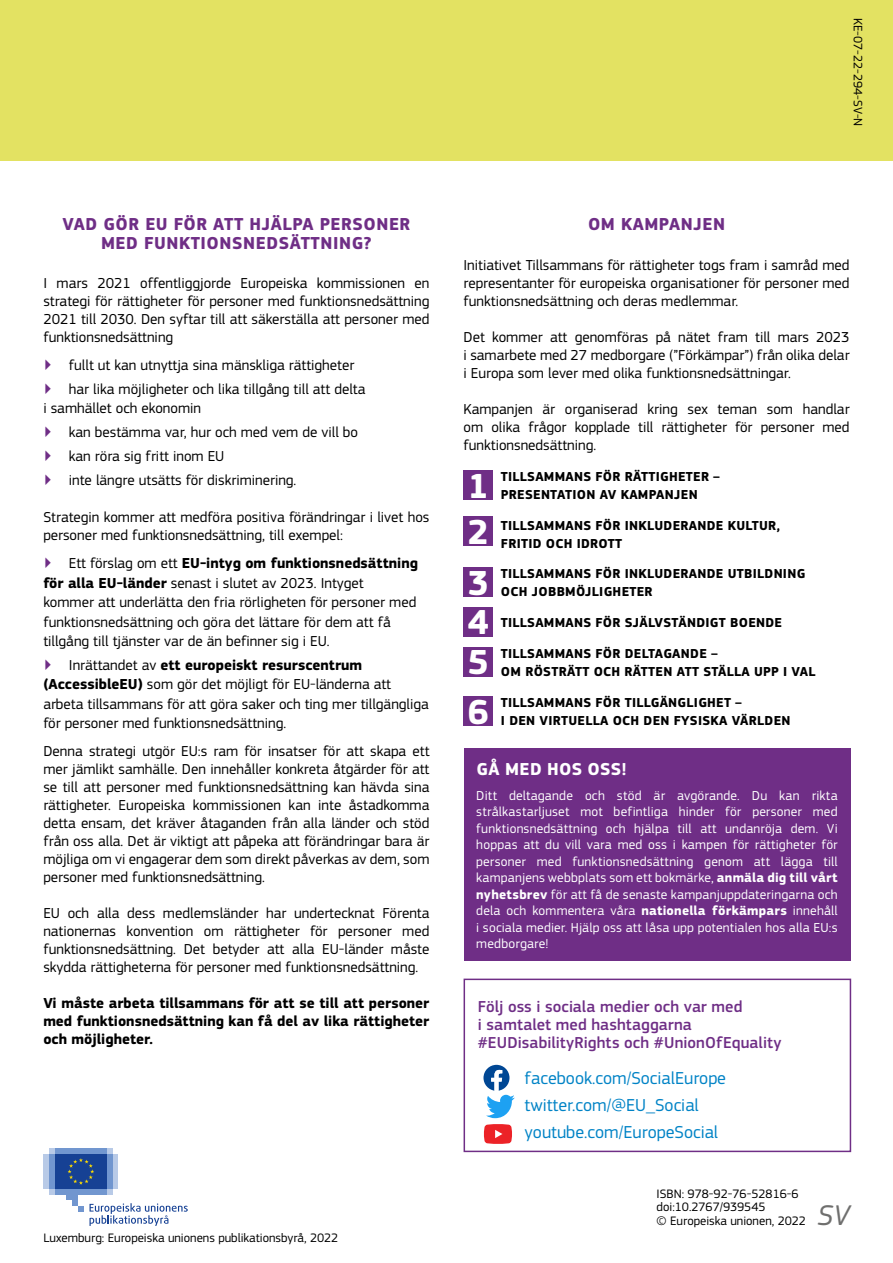
<style>
.page{position:relative;width:893px;height:1263px;background:#fff}
.page>*{position:absolute;margin:0;border:0;box-sizing:border-box;transform-origin:0 0}
.Numéro{font:700 36.15px "EC Square Sans Pro";color:#fff}
.t1{font:italic 29.7px "EC Square Sans Pro";color:#6f6f6e}
.Links_RS{font:18px "EC Square Sans Pro";color:#0083c6}
.t2{font:700 18px/19.5px "EC Square Sans Pro";letter-spacing:.03em;color:#6f2e86;text-align:center}
.Title_Box{font:700 18px "EC Square Sans Pro";letter-spacing:.02em;color:#fff}
.Follow{font:500 16.5px/18px "EC Square Sans Pro";letter-spacing:.005em;color:#6f2e86}
.Body_OK{font:15px/18px "EC Square Sans Pro";color:#000;text-align:justify}
.Body_Bullet_List{font:15px/19.5px "EC Square Sans Pro";color:#000}
.Body_OK-2{font:700 15px/18px "EC Square Sans Pro";color:#000;text-align:justify}
.Body_Box{font:13.5px/16.5px "EC Square Sans Pro";letter-spacing:.015em;color:#fff;text-align:justify}
.List_Chiffre{font:700 13.5px/18px "EC Square Sans Pro";letter-spacing:.02em;color:#000}
.t3{font:12.75px/13.5px "EC Square Sans Pro";color:#000}
.s1{font-weight:300;color:#6f2e86}
.s2{font-weight:700}
</style>
<div class="page">
<div style="left:0;top:0;width:893px;height:161px;background:#e3e262"></div>
<div style="left:463px;top:471px;width:30px;height:29px;background:#6f2e86"></div>
<div style="left:463px;top:517px;width:30px;height:29px;background:#6f2e86"></div>
<div style="left:463px;top:567px;width:30px;height:30px;background:#6f2e86"></div>
<div style="left:463px;top:607px;width:30px;height:29px;background:#6f2e86"></div>
<div style="left:463px;top:647px;width:30px;height:29px;background:#6f2e86"></div>
<div style="left:463px;top:697px;width:30px;height:29px;background:#6f2e86"></div>
<div style="left:464px;top:748px;width:386px;height:213px;background:#6f2e86"></div>
<div style="left:464px;top:978px;width:387px;height:174px;border:2px solid #6f2e86"></div>
<svg style="left:483px;top:1065px;width:32px;height:53px"></svg>
<svg style="left:484px;top:1124px;width:28px;height:20px"></svg>
<div style="left:49px;top:1188px;width:63px;height:6px;background:#b8cae7"></div>
<div style="left:49px;top:1148px;width:63px;height:6px;background:#b8cae7"></div>
<div style="left:55px;top:1148px;width:52px;height:6px;background:#7196cf"></div>
<div style="left:55px;top:1188px;width:52px;height:6px;background:#7196cf"></div>
<div style="left:107px;top:1154px;width:5px;height:34px;background:#7196cf"></div>
<div style="left:112px;top:1154px;width:6px;height:34px;background:#b8cae7"></div>
<div style="left:49px;top:1154px;width:6px;height:34px;background:#7196cf"></div>
<div style="left:44px;top:1154px;width:5px;height:34px;background:#b8cae7"></div>
<div style="left:67px;top:1188px;width:11px;height:12px;background:#7196cf"></div>
<div style="left:72px;top:1188px;width:6px;height:18px;background:#7196cf"></div>
<svg style="left:78px;top:1206px;width:6px;height:5px"></svg>
<div style="left:55px;top:1154px;width:52px;height:34px;background:#164194"></div>
<svg style="left:68px;top:1158px;width:26px;height:27px"></svg>
<svg style="left:90px;top:1203px;width:98px;height:23px"></svg>
<p class="t3" style="left:864px;top:18px;width:110px;rotate:90deg">KE-07-22-294-SV-N</p>
<h2 class="t2" style="left:62px;top:215px;width:349px">VAD GÖR EU FÖR ATT HJÄLPA PERSONER<br>MED FUNKTIONSNEDSÄTTNING?</h2>
<p class="Body_OK" style="left:43px;top:274px;width:388px">I mars 2021 offentliggjorde Europeiska kommissionen en strategi för rättigheter för personer med funktionsnedsättning 2021 till 2030. Den syftar till att säkerställa att personer med funktionsnedsättning</p>
<p class="Body_Bullet_List" style="left:43px;top:355px;width:313px"><span class="s1">▶</span> fullt ut kan utnyttja sina mänskliga rättigheter</p>
<p class="Body_Bullet_List" style="left:43px;top:379px;width:324px"><span class="s1">▶</span> har lika möjligheter och lika tillgång till att delta i samhället och ekonomin</p>
<p class="Body_Bullet_List" style="left:43px;top:422px;width:316px"><span class="s1">▶</span> kan bestämma var, hur och med vem de vill bo</p>
<p class="Body_Bullet_List" style="left:43px;top:446px;width:183px"><span class="s1">▶</span> kan röra sig fritt inom EU</p>
<p class="Body_Bullet_List" style="left:43px;top:470px;width:255px"><span class="s1">▶</span> inte längre utsätts för diskriminering.</p>
<p class="Body_OK" style="left:43px;top:508px;width:388px">Strategin kommer att medföra positiva förändringar i livet hos personer med funktionsnedsättning, till exempel:</p>
<p class="Body_Bullet_List" style="left:43px;top:553px;width:376px"><span class="s1">▶</span> Ett förslag om ett <span class="s2">EU-intyg om funktionsnedsättning för alla EU-länder</span> senast i slutet av 2023. Intyget kommer att underlätta den fria rörligheten för personer med funktionsnedsättning och göra det lättare för dem att få tillgång till tjänster var de än befinner sig i EU.</p>
<p class="Body_Bullet_List" style="left:43px;top:655px;width:387px"><span class="s1">▶</span> Inrättandet av <span class="s2">ett europeiskt resurscentrum (AccessibleEU)</span> som gör det möjligt för EU-länderna att arbeta tillsammans för att göra saker och ting mer tillgängliga för personer med funktionsnedsättning.</p>
<p class="Body_OK" style="left:43px;top:742px;width:388px">Denna strategi utgör EU:s ram för insatser för att skapa ett mer jämlikt samhälle. Den innehåller konkreta åtgärder för att se till att personer med funktionsnedsättning kan hävda sina rättigheter. Europeiska kommissionen kan inte åstadkomma detta ensam, det kräver åtaganden från alla länder och stöd från oss alla. Det är viktigt att påpeka att förändringar bara är möjliga om vi engagerar dem som direkt påverkas av dem, som personer med funktionsnedsättning.</p>
<p class="Body_OK" style="left:43px;top:904px;width:388px">EU och alla dess medlemsländer har undertecknat Förenta nationernas konvention om rättigheter för personer med funktionsnedsättning. Det betyder att alla EU-länder måste skydda rättigheterna för personer med funktionsnedsättning.</p>
<p class="Body_OK-2" style="left:43px;top:995px;width:388px">Vi måste arbeta tillsammans för att se till att personer med funktionsnedsättning kan få del av lika rättigheter och möjligheter.</p>
<p class="t3" style="left:43px;top:1231px;width:297px">Luxemburg: Europeiska unionens publikationsbyrå, 2022</p>
<h2 class="t2" style="left:588px;top:215px;width:139px">OM KAMPANJEN</h2>
<p class="Body_OK" style="left:463px;top:256px;width:388px">Initiativet Tillsammans för rättigheter togs fram i samråd med representanter för europeiska organisationer för personer med funktionsnedsättning och deras medlemmar.</p>
<p class="Body_OK" style="left:463px;top:328px;width:388px">Det kommer att genomföras på nätet fram till mars 2023 i samarbete med 27 medborgare (”Förkämpar”) från olika delar i Europa som lever med olika funktionsnedsättningar.</p>
<p class="Body_OK" style="left:463px;top:400px;width:388px">Kampanjen är organiserad kring sex teman som handlar om olika frågor kopplade till rättigheter för personer med funktionsnedsättning.</p>
<p class="Numéro" style="left:468px;top:464px;width:22px">1</p>
<p class="List_Chiffre" style="left:501px;top:468px;width:221px">TILLSAMMANS FÖR RÄTTIGHETER –<br>PRESENTATION AV KAMPANJEN</p>
<p class="Numéro" style="left:468px;top:510px;width:22px">2</p>
<p class="List_Chiffre" style="left:501px;top:517px;width:281px">TILLSAMMANS FÖR INKLUDERANDE KULTUR,<br>FRITID OCH IDROTT</p>
<p class="Numéro" style="left:468px;top:561px;width:22px">3</p>
<p class="List_Chiffre" style="left:501px;top:565px;width:306px">TILLSAMMANS FÖR INKLUDERANDE UTBILDNING<br>OCH JOBBMÖJLIGHETER</p>
<p class="Numéro" style="left:468px;top:601px;width:22px">4</p>
<p class="List_Chiffre" style="left:501px;top:614px;width:283px">TILLSAMMANS FÖR SJÄLVSTÄNDIGT BOENDE</p>
<p class="Numéro" style="left:468px;top:640px;width:22px">5</p>
<p class="List_Chiffre" style="left:501px;top:645px;width:316px">TILLSAMMANS FÖR DELTAGANDE –<br>OM RÖSTRÄTT OCH RÄTTEN ATT STÄLLA UPP I VAL</p>
<p class="Numéro" style="left:468px;top:690px;width:22px">6</p>
<p class="List_Chiffre" style="left:501px;top:694px;width:291px">TILLSAMMANS FÖR TILLGÄNGLIGHET –<br>I DEN VIRTUELLA OCH DEN FYSISKA VÄRLDEN</p>
<p class="Title_Box" style="left:476px;top:758px;width:152px">GÅ MED HOS OSS!</p>
<p class="Body_Box" style="left:476px;top:787px;width:363px">Ditt deltagande och stöd är avgörande. Du kan rikta strålkastarljuset mot befintliga hinder för personer med funktionsnedsättning och hjälpa till att undanröja dem. Vi hoppas att du vill vara med oss i kampen för rättigheter för personer med funktionsnedsättning genom att lägga till kampanjens webbplats som ett bokmärke, <span class="s2">anmäla dig till vårt nyhetsbrev</span> för att få de senaste kampanjuppdateringarna och dela och kommentera våra <span class="s2">nationella förkämpars</span> innehåll i sociala medier. Hjälp oss att låsa upp potentialen hos alla EU:s medborgare!</p>
<p class="Follow" style="left:478px;top:998px;width:305px">Följ oss i sociala medier och var med<br>i samtalet med hashtaggarna #EUDisabilityRights och #UnionOfEquality</p>
<p class="Links_RS" style="left:525px;top:1067px;width:203px">facebook.com/SocialEurope</p>
<p class="Links_RS" style="left:525px;top:1094px;width:176px">twitter.com/@EU_Social</p>
<p class="Links_RS" style="left:525px;top:1121px;width:195px">youtube.com/EuropeSocial</p>
<p class="t3" style="left:657px;top:1187px;width:151px">ISBN: 978-92-76-52816-6 doi:10.2767/939545<br>© Europeiska unionen, 2022</p>
<h2 class="t1" style="left:817px;top:1197px;width:34px">SV</h2>
</div>
